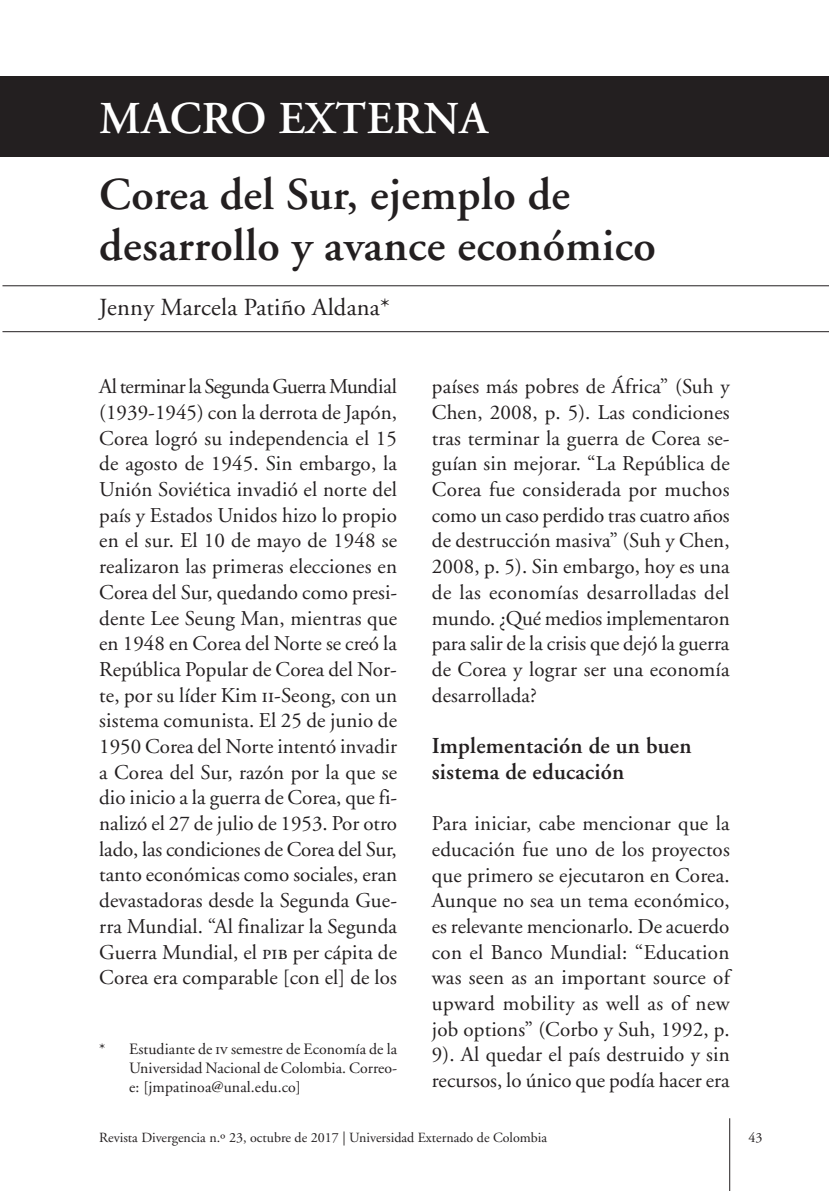
<style>
.page{position:relative;width:829px;height:1191px;background:#fff}
.page>*{position:absolute;margin:0;border:0;box-sizing:border-box;transform-origin:0 0}
.t1{font:600 45.5px/50.8px "Adobe Garamond";letter-spacing:.01em;color:#231f20}
.t2{font:600 45.5px "Adobe Garamond";letter-spacing:.01em;color:#fff}
.t3{font:24.5px "Adobe Garamond";letter-spacing:.01em;color:#231f20}
.t4{font:600 22.75px/25.7px "Adobe Garamond";letter-spacing:.01em;color:#231f20}
.t5{font:21px/25.7px "Adobe Garamond";letter-spacing:.01em;color:#231f20;text-align:justify}
.t6{font:15.75px/18.9px "Adobe Garamond";color:#231f20;text-align:justify}
.t7{font:14px "Adobe Garamond";color:#231f20}
.s1{font-family:"Adobe Garamond Regular SC"}
</style>
<div class="page">
<hr style="left:729px;top:1118px;width:1px;height:73px;background:#231f20">
<div style="left:0;top:76px;width:828px;height:81px;background:#231f20"></div>
<hr style="left:2px;top:285px;width:826px;height:1px;background:#231f20">
<hr style="left:2px;top:331px;width:826px;height:1px;background:#231f20">
<h1 class="t2" style="left:99px;top:93px;width:390px">mac ro externa</h1>
<h1 class="t1" style="left:99px;top:170px;width:558px">Corea del Sur, ejemplo de desarrollo y avance económico</h1>
<p class="t3" style="left:99px;top:294px;width:292px">Jenny Marcela Patiño Aldana*</p>
<p class="t5" style="left:99px;top:374px;width:299px">Al terminar la Segunda Guerra Mundial (1939-1945) con la derrota de Japón, Corea logró su independencia el 15 de agosto de 1945. Sin embargo, la Unión Soviética invadió el norte del país y Estados Unidos hizo lo propio en el sur. El 10 de mayo de 1948 se realizaron las primeras elecciones en Corea del Sur, quedando como presi&shy;dente Lee Seung Man, mientras que en 1948 en Corea del Norte se creó la República Popular de Corea del Nor&shy;te, por su líder Kim <span class="s1">ii</span>-Seong, con un sistema comunista. El 25 de junio de 1950 Corea del Norte intentó invadir a Corea del Sur, razón por la que se dio inicio a la guerra de Corea, que fi&shy;nalizó el 27 de julio de 1953. Por otro lado, las condiciones de Corea del Sur, tanto económicas como sociales, eran devastadoras desde la Segunda Gue&shy;rra Mundial. “Al finalizar la Segunda Guerra Mundial, el <span class="s1">pib</span> per cápita de Corea era comparable [con el] de los</p>
<p class="t6" style="left:129px;top:1040px;width:269px;text-indent:-30px">* Estudiante de <span class="s1">iv</span> semestre de Economía de la Universidad Nacional de Colombia. Correo&shy;e: [jmpatinoa@unal.edu.co]</p>
<p class="t5" style="left:432px;top:374px;width:299px">países más pobres de África” (Suh y Chen, 2008, p. 5). Las condiciones tras terminar la guerra de Corea se&shy;guían sin mejorar. “La República de Corea fue considerada por muchos como un caso perdido tras cuatro años de destrucción masiva” (Suh y Chen, 2008, p. 5). Sin embargo, hoy es una de las economías desarrolladas del mundo. ¿Qué medios implementaron para salir de la crisis que dejó la guerra de Corea y lograr ser una economía desarrollada?</p>
<p class="t4" style="left:432px;top:733px;width:261px">Implementación de un buen sistema de educación</p>
<p class="t5" style="left:432px;top:811px;width:299px">Para iniciar, cabe mencionar que la educación fue uno de los proyectos que primero se ejecutaron en Corea.<br>Aunque no sea un tema económico, es relevante mencionarlo. De acuerdo con el Banco Mundial: “Education was seen as an important source of upward mobility as well as of new job options” (Corbo y Suh, 1992, p.<br>9). Al quedar el país destruido y sin recursos, lo único que podía hacer era</p>
<p class="t7" style="left:99px;top:1130px;width:449px">Revista Divergencia n.º 23, octubre de 2017 | Universidad Externado de Colombia</p>
<p class="t7" style="left:748px;top:1130px;width:15px">43</p>
</div>
